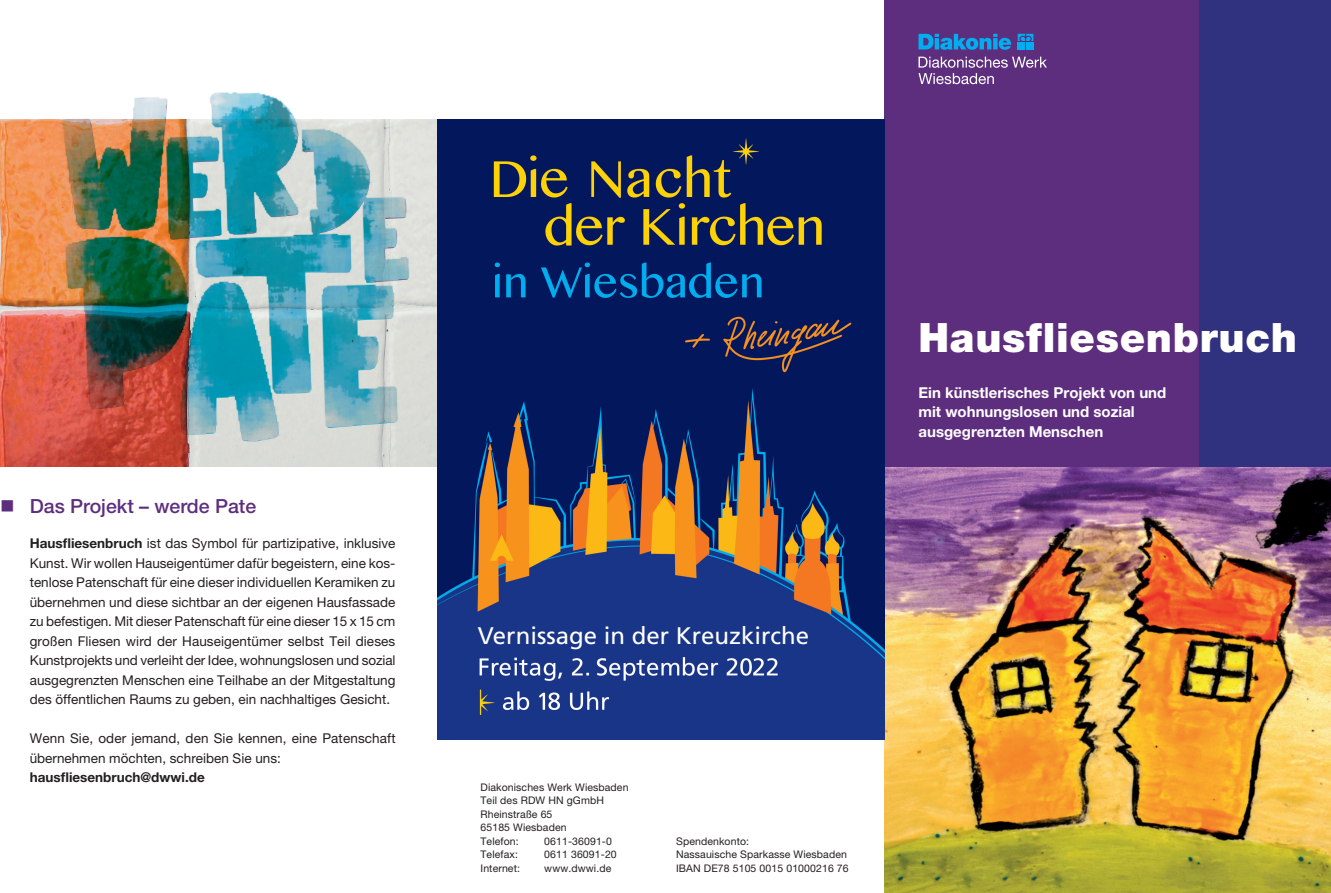
<style>
.page{position:relative;width:1331px;height:893px;background:#fff}
.page>*{position:absolute;margin:0;border:0;box-sizing:border-box;transform-origin:0 0}
.t1{font:900 40.5px "Helvetica Neue LT Pro";letter-spacing:.015em;color:#fff}
.t2{font:24px "Frutiger";color:#fff}
.t3{font:500 19.5px "Helvetica Neue LT Pro";color:#5e2e7e}
.t4{font:700 15px/19.5px "Helvetica Neue LT Pro";color:#fff}
.t5{font:13.5px/19.5px "Helvetica Neue LT Pro";color:#231f20;text-align:justify}
.t6{font:700 13.5px "Helvetica Neue LT Pro";color:#231f20}
.t7{font:10.5px/13.5px "Helvetica Neue LT Pro";letter-spacing:.01em;color:#231f20}
.s1{font-weight:700}
</style>
<div class="page">
<img style="left:0;top:119px;width:438px;height:349px">
<div style="left:884px;top:0;width:447px;height:468px;background:#5e2e7e"></div>
<div style="left:1199px;top:0;width:132px;height:468px;background:#30317f"></div>
<svg style="left:918px;top:34px;width:93px;height:16px"></svg>
<svg style="left:1018px;top:34px;width:15px;height:7px"></svg>
<div style="left:1018px;top:42px;width:7px;height:7px;background:#00aeef"></div>
<div style="left:1026px;top:42px;width:7px;height:7px;background:#00aeef"></div>
<svg style="left:918px;top:57px;width:129px;height:27px"></svg>
<img style="left:884px;top:468px;width:447px;height:425px">
<img style="left:55px;top:92px;width:383px;height:375px">
<img style="left:438px;top:119px;width:446px;height:621px">
<h3 class="t3" style="left:0;top:494px;width:258px">■ Das Projekt – werde Pate</h3>
<p class="t5" style="left:30px;top:533px;width:367px"><span class="s1">Hausfliesenbruch</span> ist das Symbol für partizipative, inklusive Kunst. Wir wollen Hauseigentümer dafür begeistern, eine kos&shy;tenlose Patenschaft für eine dieser individuellen Keramiken zu übernehmen und diese sichtbar an der eigenen Hausfassade zu befestigen. Mit dieser Patenschaft für eine dieser 15 x 15 cm großen Fliesen wird der Hauseigentümer selbst Teil dieses Kunstprojekts und verleiht der Idee, wohnungslosen und sozial ausgegrenzten Menschen eine Teilhabe an der Mitgestaltung des öffentlichen Raums zu geben, ein nachhaltiges Gesicht.</p>
<p class="t5" style="left:30px;top:728px;width:367px">Wenn Sie, oder jemand, den Sie kennen, eine Patenschaft übernehmen möchten, schreiben Sie uns:</p>
<p class="t6" style="left:30px;top:769px;width:177px">hausfliesenbruch@dwwi.de</p>
<h1 class="t1" style="left:918px;top:313px;width:380px">Hausfliesenbruch</h1>
<p class="t4" style="left:918px;top:382px;width:249px">Ein künstlerisches Projekt von und mit wohnungslosen und sozial ausgegrenzten Menschen</p>
<h2 class="t2" style="left:478px;top:621px;width:333px">Vernissage in der Kreuzkirche</h2>
<p class="t7" style="left:480px;top:780px;width:150px">Diakonisches Werk Wiesbaden<br>Teil des RDW HN gGmbH<br>Rheinstraße 65<br>65185 Wiesbaden<br>Telefon:</p>
<p class="t7" style="left:544px;top:834px;width:69px">0611-36091-0</p>
<p class="t7" style="left:480px;top:848px;width:39px">Telefax:</p>
<p class="t7" style="left:544px;top:848px;width:74px">0611 36091-20</p>
<p class="t7" style="left:480px;top:861px;width:41px">Internet:</p>
<p class="t7" style="left:544px;top:861px;width:69px">www.dwwi.de</p>
<p class="t7" style="left:676px;top:834px;width:174px">Spendenkonto:<br>Nassauische Sparkasse Wiesbaden<br>IBAN DE78 5105 0015 01000216 76</p>
</div>
